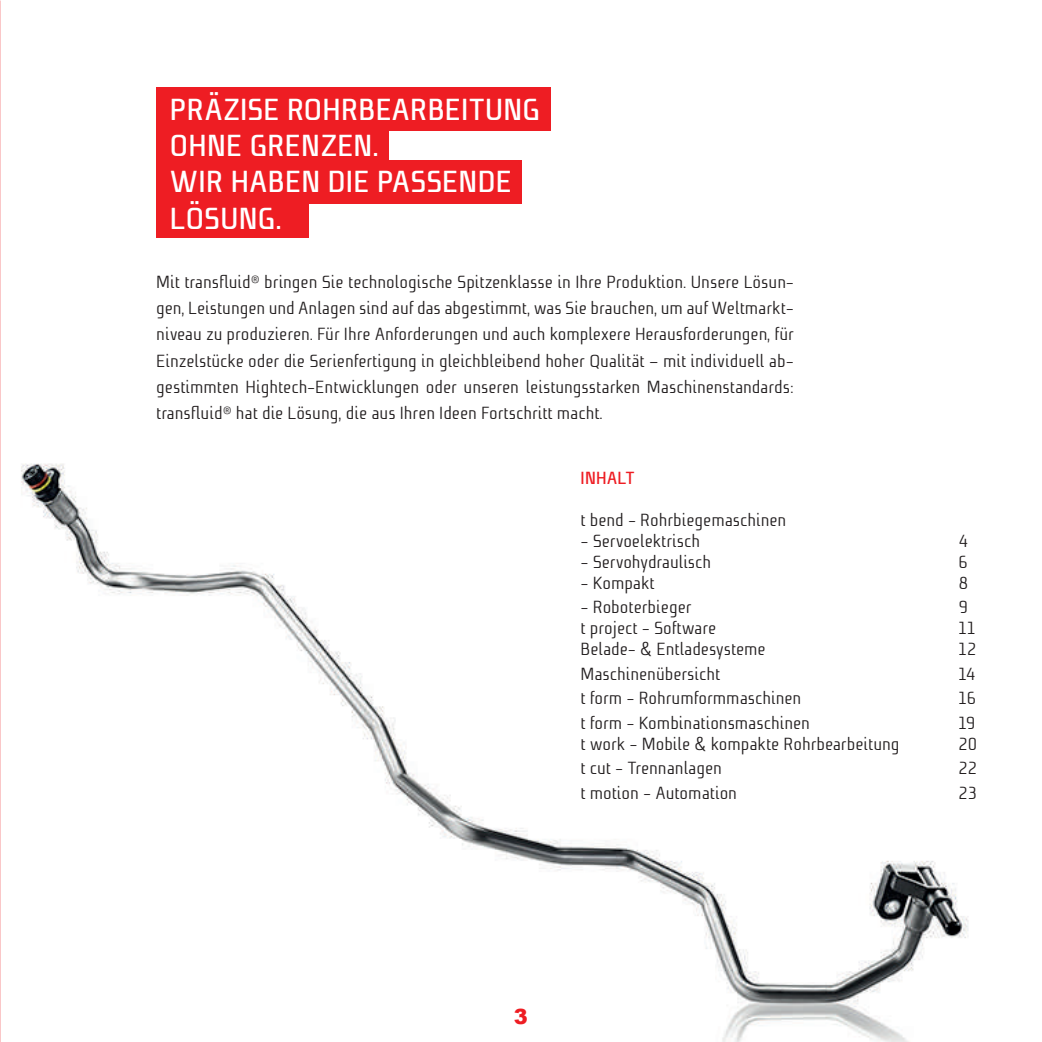
<style>
.page{position:relative;width:1042px;height:1042px;background:#fff}
.page>*{position:absolute;margin:0;border:0;box-sizing:border-box;transform-origin:0 0}
.t1{font:700 30.28px/36.4px "Niks";letter-spacing:.01em;color:#fff}
.t2{font:900 21px "Arial";color:#ee1d23}
.t3{font:17.5px/26.2px "Niks";color:#231f20;text-align:justify}
.t4{font:700 17.5px "Niks";letter-spacing:.01em;color:#ee1d23}
</style>
<div class="page">
<img style="left:0;top:365px;width:969px;height:677px">
<div style="left:156px;top:197px;width:153px;height:40px;background:#ee1d23"></div>
<div style="left:156px;top:87px;width:395px;height:43px;background:#ee1d23"></div>
<div style="left:156px;top:125px;width:232px;height:43px;background:#ee1d23"></div>
<div style="left:156px;top:161px;width:366px;height:43px;background:#ee1d23"></div>
<h1 class="t1" style="left:170px;top:91px;width:372px">PRÄZISE ROHRBEARBEITUNG<br>OHNE GRENZEN.<br>WIR HABEN DIE PASSENDE<br>LÖSUNG.</h1>
<p class="t3" style="left:156px;top:268px;width:639px">Mit transfluid® bringen Sie technologische Spitzenklasse in Ihre Produktion. Unsere Lösun&shy;gen, Leistungen und Anlagen sind auf das abgestimmt, was Sie brauchen, um auf Weltmarkt&shy;niveau zu produzieren. Für Ihre Anforderungen und auch komplexere Herausforderungen, für Einzelstücke oder die Serienfertigung in gleichbleibend hoher Qualität – mit individuell ab&shy;gestimmten Hightech-Entwicklungen oder unseren leistungsstarken Maschinenstandards: transfluid® hat die Lösung, die aus Ihren Ideen Fortschritt macht.</p>
<p class="t4" style="left:580px;top:465px;width:56px">INHALT</p>
<p class="t3" style="left:580px;top:506px;width:207px">t bend - Rohrbiegemaschinen</p>
<p class="t3" style="left:580px;top:527px;width:121px">- Servoelektrisch</p>
<p class="t3" style="left:958px;top:527px;width:11px">4</p>
<p class="t3" style="left:580px;top:548px;width:132px">- Servohydraulisch</p>
<p class="t3" style="left:958px;top:548px;width:11px">6</p>
<p class="t3" style="left:580px;top:569px;width:76px">- Kompakt</p>
<p class="t3" style="left:958px;top:569px;width:11px">8</p>
<p class="t3" style="left:580px;top:594px;width:112px">- Roboterbieger</p>
<p class="t3" style="left:958px;top:594px;width:11px">9</p>
<p class="t3" style="left:580px;top:615px;width:137px">t project - Software</p>
<p class="t3" style="left:958px;top:615px;width:19px">11</p>
<p class="t3" style="left:580px;top:636px;width:187px">Belade- &amp; Entladesysteme</p>
<p class="t3" style="left:958px;top:636px;width:19px">12</p>
<p class="t3" style="left:580px;top:660px;width:141px">Maschinenübersicht</p>
<p class="t3" style="left:958px;top:660px;width:19px">14</p>
<p class="t3" style="left:580px;top:685px;width:222px">t form - Rohrumformmaschinen</p>
<p class="t3" style="left:958px;top:685px;width:19px">16</p>
<p class="t3" style="left:580px;top:709px;width:231px">t form - Kombinationsmaschinen</p>
<p class="t3" style="left:958px;top:709px;width:18px">19</p>
<p class="t3" style="left:580px;top:730px;width:320px">t work - Mobile &amp; kompakte Rohrbearbeitung</p>
<p class="t3" style="left:958px;top:730px;width:20px">20</p>
<p class="t3" style="left:580px;top:755px;width:143px">t cut - Trennanlagen</p>
<p class="t3" style="left:958px;top:755px;width:20px">22</p>
<p class="t3" style="left:580px;top:779px;width:158px">t motion - Automation</p>
<p class="t3" style="left:958px;top:779px;width:20px">23</p>
<p class="t2" style="left:514px;top:1001px;width:16px">3</p>
</div>
